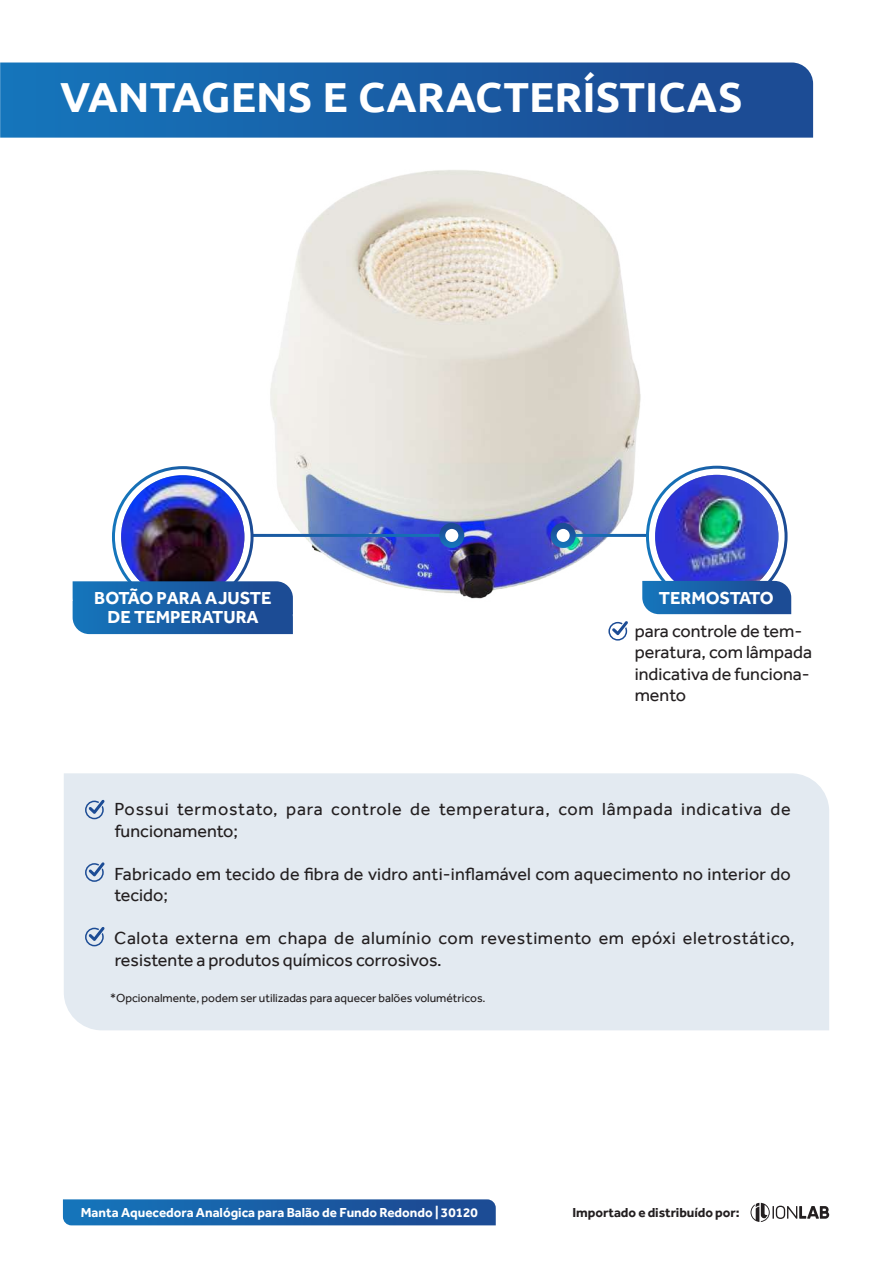
<style>
.page{position:relative;width:893px;height:1263px;background:#fff}
.page>*{position:absolute;margin:0;border:0;box-sizing:border-box;transform-origin:0 0}
.t1{font:700 42px "Ubuntu";color:#fff}
.t2{font:18px/21.6px "Effra";letter-spacing:.01em;color:#231f20}
.t3{font:18px/21.6px "Effra";letter-spacing:.03em;color:#231f20}
.t4{font:18px/21.6px "Effra";letter-spacing:.04em;color:#231f20}
.t5{font:700 18px/19.5px "Effra";color:#fff;text-align:center}
.t6{font:700 13.5px "Effra";color:#fff}
.t7{font:700 13.5px "Effra";letter-spacing:-.005em;color:#231f20}
.t8{font:12px "Effra";color:#231f20}
</style>
<div class="page">
<img style="left:231px;top:170px;width:431px;height:445px">
<svg style="left:0;top:63px;width:813px;height:75px;background:#1a5ea6"></svg>
<div style="left:64px;top:773px;width:765px;height:257px;background:#e3eaf1"></div>
<svg style="left:85px;top:800px;width:20px;height:19px"></svg>
<svg style="left:608px;top:621px;width:20px;height:20px"></svg>
<svg style="left:85px;top:862px;width:20px;height:20px"></svg>
<svg style="left:85px;top:927px;width:20px;height:19px"></svg>
<svg style="left:254px;top:532px;width:187px;height:11px"></svg>
<svg style="left:574px;top:528px;width:72px;height:10px"></svg>
<div style="left:554px;top:526px;width:19px;height:19px;background:#fff;border-radius:50%"></div>
<div style="left:551px;top:523px;width:25px;height:25px;border:6px solid #fff;border-radius:50%"></div>
<div style="left:442px;top:526px;width:19px;height:19px;background:#fff;border-radius:50%"></div>
<div style="left:439px;top:523px;width:25px;height:25px;border:6px solid #fff;border-radius:50%"></div>
<svg style="left:113px;top:468px;width:139px;height:138px"></svg>
<img style="left:121px;top:475px;width:123px;height:124px;border-radius:62px">
<svg style="left:73px;top:581px;width:220px;height:53px;background:#1b5fa6"></svg>
<svg style="left:63px;top:1199px;width:433px;height:26px;background:#1d60a7"></svg>
<svg style="left:750px;top:1203px;width:79px;height:19px"></svg>
<svg style="left:647px;top:467px;width:139px;height:139px"></svg>
<img style="left:655px;top:475px;width:123px;height:123px;border-radius:62px">
<svg style="left:642px;top:581px;width:149px;height:33px;background:#1e61a7"></svg>
<h1 class="t1" style="left:60px;top:72px;width:684px">VANTAGENS E CARACTERÍSTICAS</h1>
<p class="t5" style="left:94px;top:588px;width:179px">BOTÃO PARA AJUSTE<br>DE TEMPERATURA</p>
<p class="t5" style="left:659px;top:587px;width:116px">TERMOSTATO</p>
<p class="t2" style="left:635px;top:620px;width:179px">para controle de tem&shy;peratura, com lâmpada indicativa de funciona&shy;mento</p>
<p class="t4" style="left:115px;top:798px;width:678px">Possui termostato, para controle de temperatura, com lâmpada indicativa de funcionamento;</p>
<p class="t2" style="left:114px;top:863px;width:678px">Fabricado em tecido de fibra de vidro anti-inflamável com aquecimento no interior do tecido;</p>
<p class="t3" style="left:114px;top:927px;width:682px">Calota externa em chapa de alumínio com revestimento em epóxi eletrostático, resistente a produtos químicos corrosivos.</p>
<p class="t8" style="left:110px;top:990px;width:377px">*Opcionalmente, podem ser utilizadas para aquecer balões volumétricos.</p>
<p class="t6" style="left:81px;top:1204px;width:398px">Manta Aquecedora Analógica para Balão de Fundo Redondo | 30120</p>
<p class="t7" style="left:572px;top:1204px;width:169px">Importado e distribuído por:</p>
</div>
